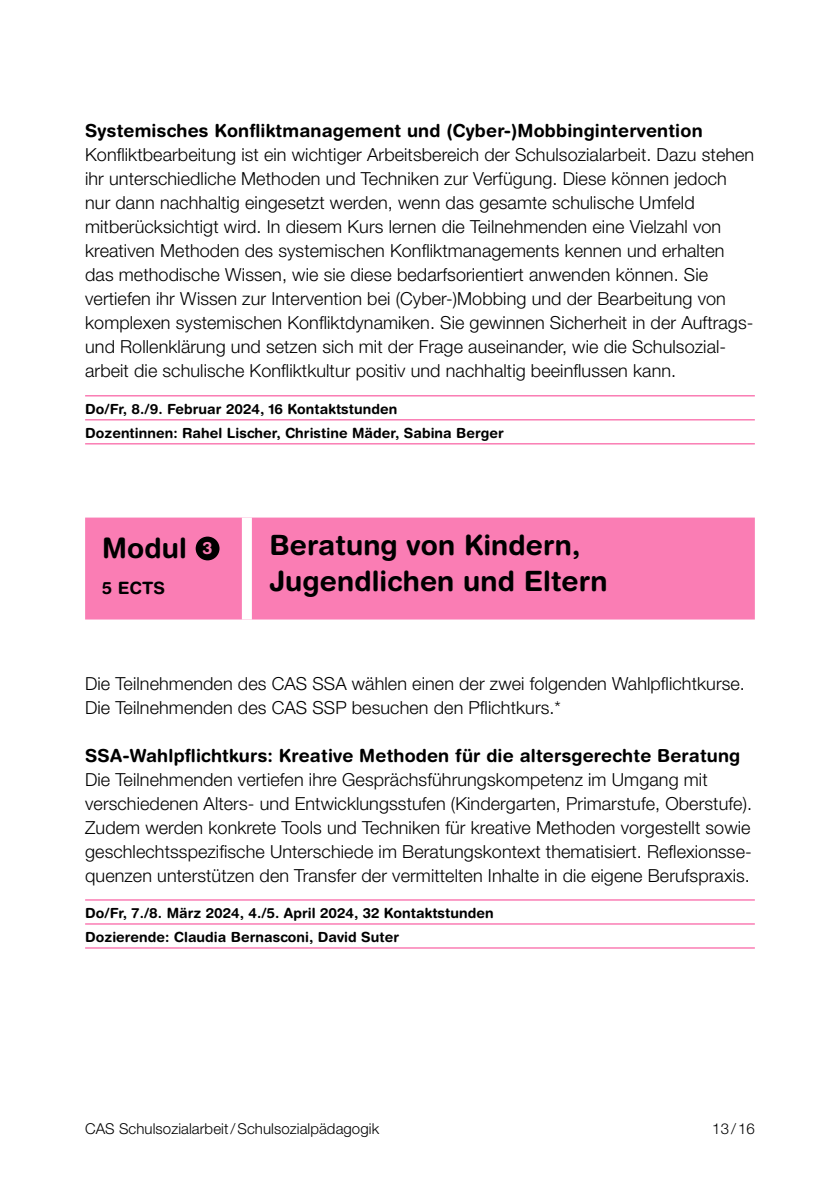
<style>
.page{position:relative;width:840px;height:1191px;background:#fff}
.page>*{position:absolute;margin:0;border:0;box-sizing:border-box;transform-origin:0 0}
.t1{font:700 28px/36px "Helvetica Rounded LT Std";letter-spacing:.005em;color:#000}
.t2{font:300 18px/24px "Helvetica Neue LT Pro";letter-spacing:.005em;color:#000}
.t3{font:700 18px "Helvetica Rounded LT Std";letter-spacing:.01em;color:#000}
.t4{font:700 17px "Helvetica Rounded LT Std";color:#000}
.t5{font:300 15px "Helvetica Neue LT Pro";letter-spacing:.005em;color:#000}
.t6{font:700 14px/24px "Helvetica Rounded LT Std";letter-spacing:.005em;color:#000}
</style>
<div class="page">
<hr style="left:85px;top:395px;width:669px;height:1px;background:#fa7db4">
<hr style="left:85px;top:419px;width:669px;height:1px;background:#fa7db4">
<hr style="left:85px;top:443px;width:669px;height:1px;background:#fa7db4">
<hr style="left:85px;top:899px;width:669px;height:1px;background:#fa7db4">
<hr style="left:85px;top:923px;width:669px;height:1px;background:#fa7db4">
<hr style="left:85px;top:947px;width:669px;height:1px;background:#fa7db4">
<div style="left:85px;top:517px;width:669px;height:102px;background:#fa7db4"></div>
<div style="left:242px;top:517px;width:10px;height:102px;background:#fff"></div>
<div style="left:195px;top:536px;width:24px;height:24px;background:#000;border-radius:50%"></div>
<p class="t3" style="left:85px;top:120px;width:618px">Systemisches Konfliktmanagement und (Cyber-)Mobbingintervention</p>
<p class="t2" style="left:85px;top:143px;width:670px">Konfliktbearbeitung ist ein wichtiger Arbeitsbereich der Schulsozialarbeit. Dazu stehen ihr unterschiedliche Methoden und Techniken zur Verfügung. Diese können jedoch nur dann nachhaltig eingesetzt werden, wenn das gesamte schulische Umfeld mitberücksichtigt wird. In diesem Kurs lernen die Teilnehmenden eine Vielzahl von kreativen Methoden des systemischen Konfliktmanagements kennen und erhalten das methodische Wissen, wie sie diese bedarfsorientiert anwenden können. Sie vertiefen ihr Wissen zur Intervention bei (Cyber-)Mobbing und der Bearbeitung von komplexen systemischen Konfliktdynamiken. Sie gewinnen Sicherheit in der Auftrags&shy;und Rollenklärung und setzen sich mit der Frage auseinander, wie die Schulsozial&shy;arbeit die schulische Konfliktkultur positiv und nachhaltig beeinflussen kann.</p>
<p class="t6" style="left:85px;top:396px;width:420px">Do/Fr, 8./9. Februar 2024, 16 Kontaktstunden<br>Dozentinnen: Rahel Lischer, Christine Mäder, Sabina Berger</p>
<h1 class="t1" style="left:102px;top:530px;width:112px">Modul <sup>3</sup></h1>
<p class="t4" style="left:102px;top:577px;width:65px">5 ECTS</p>
<h1 class="t1" style="left:269px;top:526px;width:339px">Beratung von Kindern,<br>Jugendlichen und Eltern</h1>
<p class="t2" style="left:85px;top:671px;width:661px">Die Teilnehmenden des CAS SSA wählen einen der zwei folgenden Wahlpflichtkurse.<br>Die Teilnehmenden des CAS SSP besuchen den Pflichtkurs.*</p>
<p class="t3" style="left:85px;top:744px;width:656px">SSA-Wahlpflichtkurs: Kreative Methoden für die altersgerechte Beratung</p>
<p class="t2" style="left:85px;top:767px;width:668px">Die Teilnehmenden vertiefen ihre Gesprächsführungskompetenz im Umgang mit verschiedenen Alters- und Entwicklungsstufen (Kindergarten, Primarstufe, Oberstufe).<br>Zudem werden konkrete Tools und Techniken für kreative Methoden vorgestellt sowie geschlechtsspezifische Unterschiede im Beratungskontext thematisiert. Reflexionsse&shy;quenzen unterstützen den Transfer der vermittelten Inhalte in die eigene Berufspraxis.</p>
<p class="t6" style="left:85px;top:900px;width:410px">Do/Fr, 7./8. März 2024, 4./5. April 2024, 32 Kontaktstunden<br>Dozierende: Claudia Bernasconi, David Suter</p>
<p class="t5" style="left:85px;top:1119px;width:295px">CAS Schulsozialarbeit/Schulsozialpädagogik</p>
<p class="t5" style="left:711px;top:1119px;width:44px">13/16</p>
</div>
